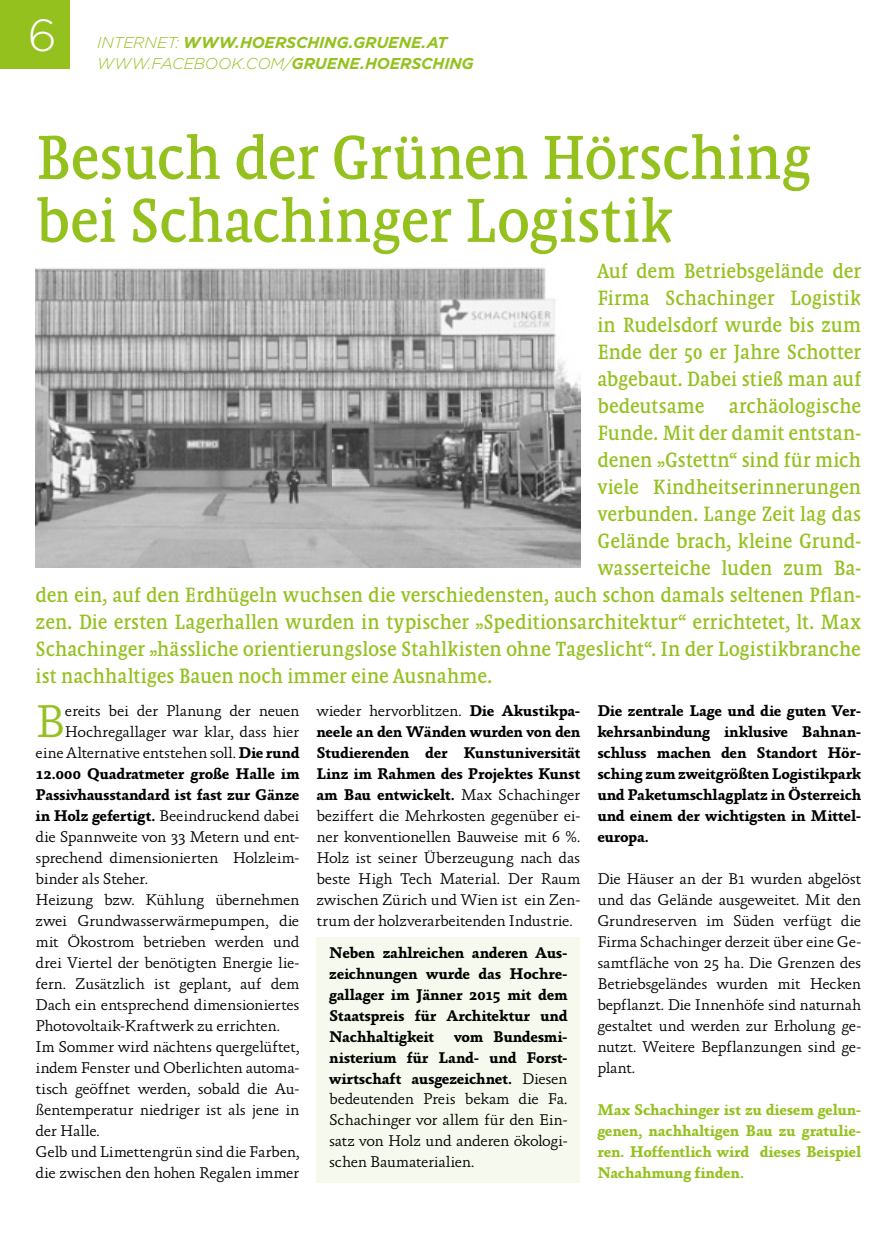
<style>
.page{position:relative;width:895px;height:1234px;background:#fff}
.page>*{position:absolute;margin:0;border:0;box-sizing:border-box;transform-origin:0 0}
.t1{font:63px/63px "Absara Head OT";letter-spacing:-.01em;color:#95c11f}
.t2{font:300 46.5px "Absara";color:#95c11f}
.t3{font:300 45px "Gotham";color:#fff}
.t4{font:21px "Absara Head OT";letter-spacing:-.005em;color:#95c11f}
.t5{font:300 15.75px/21px "Absara";letter-spacing:-.02em;color:#000;text-align:justify}
.t6{font:700 15.75px/21px "Absara";letter-spacing:-.01em;color:#000;text-align:justify}
.t7{font:700 15.75px/21px "Absara";letter-spacing:-.01em;color:#95c11f;text-align:justify}
.t8{font:italic 700 15.75px/21px "Gotham";letter-spacing:-.01em;color:#95c11f}
.s1{font-weight:300}
.s2{font-weight:700}
</style>
<div class="page">
<div style="left:316px;top:937px;width:264px;height:246px;background:#f6f9ed"></div>
<img style="left:36px;top:267px;width:544px;height:300px">
<div style="left:0;top:1px;width:70px;height:68px;background:#95c11f"></div>
<h3 class="t3" style="left:28px;top:11px;width:30px">6</h3>
<p class="t8" style="left:97px;top:31px;width:378px"><span class="s1">INTERNET:</span> WWW.HOERSCHING.GRUENE.AT<br><span class="s1">WWW.FACEBOOK.COM/</span>GRUENE.HOERSCHING</p>
<h1 class="t1" style="left:36px;top:126px;width:777px">Besuch der Grünen Hörsching bei Schachinger Logistik</h1>
<h3 class="t4" style="left:597px;top:258px;width:265px">Auf dem Betriebsgelände der</h3>
<h3 class="t4" style="left:597px;top:285px;width:265px">Firma Schachinger Logistik</h3>
<h3 class="t4" style="left:597px;top:312px;width:265px">in Rudelsdorf wurde bis zum</h3>
<h3 class="t4" style="left:597px;top:339px;width:265px">Ende der 50 er Jahre Schotter</h3>
<h3 class="t4" style="left:597px;top:366px;width:265px">abgebaut. Dabei stieß man auf</h3>
<h3 class="t4" style="left:597px;top:393px;width:265px">bedeutsame archäologische</h3>
<h3 class="t4" style="left:597px;top:420px;width:265px">Funde. Mit der damit entstan-</h3>
<h3 class="t4" style="left:597px;top:447px;width:265px">denen „Gstettn“ sind für mich</h3>
<h3 class="t4" style="left:597px;top:474px;width:265px">viele Kindheitserinnerungen</h3>
<h3 class="t4" style="left:597px;top:501px;width:265px">verbunden. Lange Zeit lag das</h3>
<h3 class="t4" style="left:597px;top:528px;width:265px">Gelände brach, kleine Grund-</h3>
<h3 class="t4" style="left:597px;top:555px;width:265px">wasserteiche luden zum Ba-</h3>
<h3 class="t4" style="left:36px;top:582px;width:826px">den ein, auf den Erdhügeln wuchsen die verschiedensten, auch schon damals seltenen Pflan-</h3>
<h3 class="t4" style="left:36px;top:609px;width:826px">zen. Die ersten Lagerhallen wurden in typischer „Speditionsarchitektur“ errichtetet, lt. Max</h3>
<h3 class="t4" style="left:36px;top:636px;width:826px">Schachinger „hässliche orientierungslose Stahlkisten ohne Tageslicht“. In der Logistikbranche</h3>
<h3 class="t4" style="left:36px;top:663px;width:458px">ist nachhaltiges Bauen noch immer eine Ausnahme.</h3>
<h2 class="t2" style="left:36px;top:695px;width:32px">B</h2>
<p class="t5" style="left:65px;top:701px;width:236px">ereits bei der Planung der neuen</p>
<p class="t6" style="left:597px;top:700px;width:265px">Die zentrale Lage und die guten Ver&shy;kehrsanbindung inklusive Bahnan&shy;schluss machen den Standort Hör&shy;sching zum zweitgrößten Logistikpark und Paketumschlagplatz in Österreich und einem der wichtigsten in Mittel&shy;europa.</p>
<p class="t5" style="left:597px;top:868px;width:265px">Die Häuser an der B1 wurden abgelöst und das Gelände ausgeweitet. Mit den Grundreserven im Süden verfügt die Firma Schachinger derzeit über eine Ge&shy;samtfläche von 25 ha. Die Grenzen des Betriebsgeländes wurden mit Hecken bepflanzt. Die Innenhöfe sind naturnah gestaltet und werden zur Erholung ge&shy;nutzt. Weitere Bepflanzungen sind ge&shy;plant.</p>
<p class="t7" style="left:597px;top:1099px;width:265px">Max Schachinger ist zu diesem gelun&shy;genen, nachhaltigen Bau zu gratulie&shy;ren. Hoffentlich wird dieses Beispiel Nachahmung finden.</p>
<p class="t5" style="left:316px;top:701px;width:265px">wieder hervorblitzen. <span class="s2">Die Akustikpa&shy;neele an den Wänden wurden von den Studierenden der Kunstuniversität Linz im Rahmen des Projektes Kunst am Bau entwickelt.</span> Max Schachinger beziffert die Mehrkosten gegenüber ei&shy;ner konventionellen Bauweise mit 6 %.<br>Holz ist seiner Überzeugung nach das beste High Tech Material. Der Raum zwischen Zürich und Wien ist ein Zen&shy;trum der holzverarbeitenden Industrie.</p>
<p class="t6" style="left:329px;top:942px;width:240px">Neben zahlreichen anderen Aus&shy;zeichnungen wurde das Hochre&shy;gallager im Jänner 2015 mit dem Staatspreis für Architektur und Nachhaltigkeit</p>
<p class="t5" style="left:65px;top:722px;width:236px">Hochregallager war klar, dass hier</p>
<p class="t5" style="left:36px;top:743px;width:265px">eine Alternative entstehen soll. <span class="s2">Die rund</span></p>
<p class="t6" style="left:36px;top:764px;width:265px">12.000 Quadratmeter große Halle im</p>
<p class="t6" style="left:36px;top:785px;width:265px">Passiv hausstandard ist fast zur Gänze</p>
<p class="t5" style="left:36px;top:806px;width:265px"><span class="s2">in Holz gefertigt.</span> Beeindruckend dabei</p>
<p class="t5" style="left:36px;top:827px;width:265px">die Spannweite von 33 Metern und ent-</p>
<p class="t5" style="left:36px;top:848px;width:265px">sprechend dimensionierten Holzleim-</p>
<p class="t5" style="left:36px;top:869px;width:114px">binder als Steher.</p>
<p class="t5" style="left:36px;top:890px;width:265px">Heizung bzw. Kühlung übernehmen</p>
<p class="t5" style="left:36px;top:911px;width:265px">zwei Grundwasserwärmepumpen, die</p>
<p class="t5" style="left:36px;top:932px;width:265px">mit Ökostrom betrieben werden und</p>
<p class="t5" style="left:36px;top:953px;width:265px">drei Viertel der benötigten Energie lie-</p>
<p class="t5" style="left:36px;top:974px;width:265px">fern. Zusätzlich ist geplant, auf dem</p>
<p class="t5" style="left:36px;top:995px;width:265px">Dach ein entsprechend dimensioniertes</p>
<p class="t5" style="left:36px;top:1016px;width:246px">Photovoltaik-Kraftwerk zu errichten.</p>
<p class="t5" style="left:36px;top:1037px;width:265px">Im Sommer wird nächtens quergelüftet,</p>
<p class="t5" style="left:36px;top:1058px;width:265px">indem Fenster und Oberlichten automa-</p>
<p class="t5" style="left:36px;top:1079px;width:265px">tisch geöffnet werden, sobald die Au-</p>
<p class="t5" style="left:36px;top:1100px;width:265px">ßentemperatur niedriger ist als jene in</p>
<p class="t5" style="left:36px;top:1121px;width:66px">der Halle.</p>
<p class="t5" style="left:36px;top:1142px;width:265px">Gelb und Limettengrün sind die Farben,</p>
<p class="t5" style="left:36px;top:1163px;width:265px">die zwischen den hohen Regalen immer</p>
<p class="t5" style="left:329px;top:1026px;width:240px;text-indent:125px"><span class="s2">vom Bundesmi&shy;nisterium für Land- und Forst&shy;wirtschaft ausgezeichnet.</span> Diesen bedeutenden Preis bekam die Fa.<br>Schachinger vor allem für den Ein&shy;satz von Holz und anderen ökologi&shy;schen Baumaterialien.</p>
</div>
